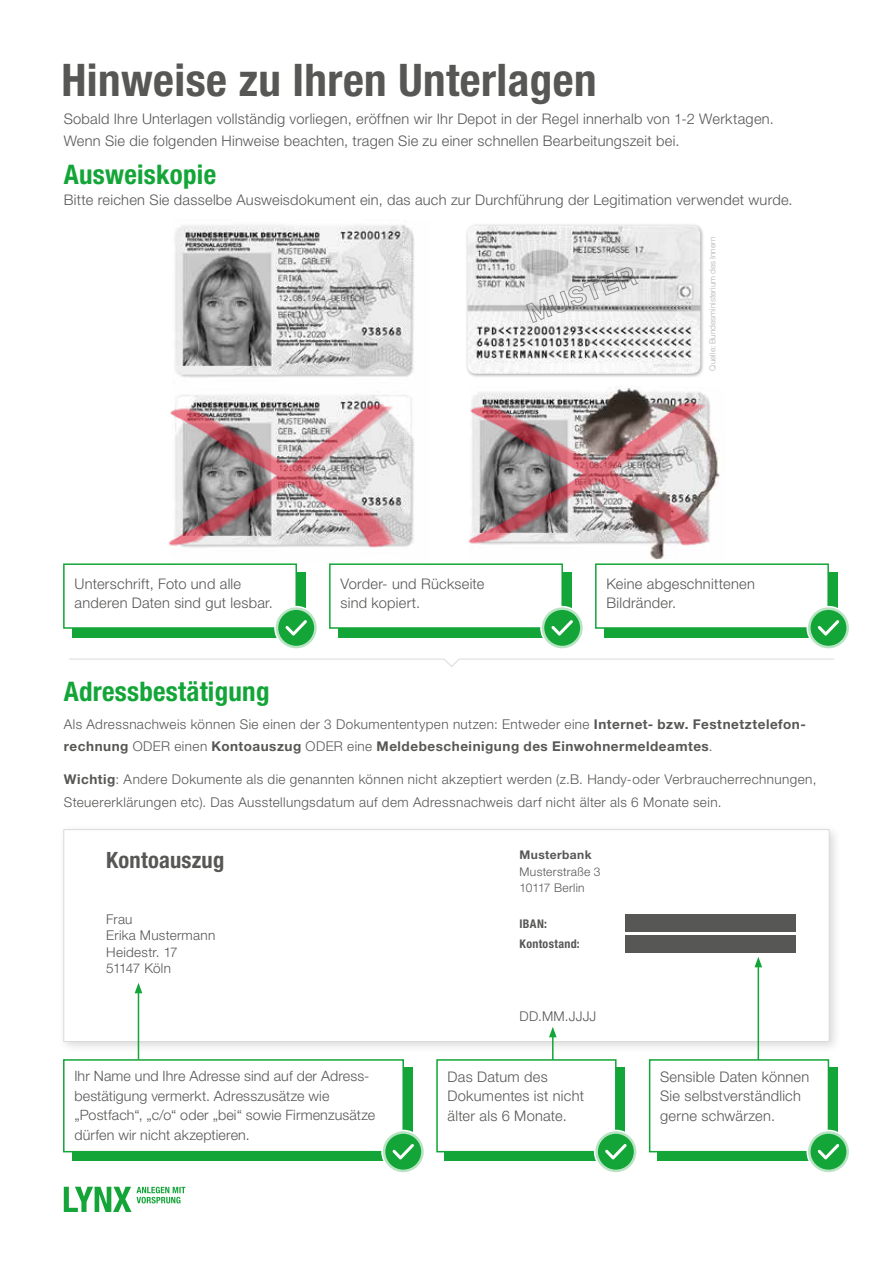
<style>
.page{position:relative;width:893px;height:1263px;background:#fff}
.page>*{position:absolute;margin:0;border:0;box-sizing:border-box;transform-origin:0 0}
.t1{font:700 condensed 45px "Helvetica Neue LT Pro";letter-spacing:.01em;color:#575756}
.t2{font:700 condensed 27px "Helvetica Neue LT Pro";letter-spacing:.01em;color:#13a538}
.t3{font:700 condensed 22.5px "Helvetica Neue LT Pro";letter-spacing:.01em;color:#575756}
.t4{font:300 14.7px/19.5px "Helvetica Neue LT Pro";letter-spacing:.02em;color:#575756}
.t5{font:300 14.25px/19.5px "Helvetica Neue LT Pro";letter-spacing:.01em;color:#575756}
.t6{font:300 13.5px/16.2px "Helvetica Neue LT Pro";letter-spacing:.03em;color:#575756}
.t7{font:700 13.5px/22.5px "Helvetica Neue LT Pro";letter-spacing:.04em;color:#575756}
.t8{font:300 12px/16.5px "Helvetica Neue LT Pro";letter-spacing:.02em;color:#575756}
.t9{font:700 condensed 12px/19.5px "Helvetica Neue LT Pro";letter-spacing:.025em;color:#575756}
.t10{font:700 12px "Helvetica Neue LT Pro";letter-spacing:.035em;color:#575756}
.t11{font:300 8.25px "Helvetica Neue LT Pro";letter-spacing:.005em;color:#b3b2b2}
.s1{font-weight:300}
.s2{font-weight:700}
</style>
<div class="page">
<svg style="left:69px;top:658px;width:765px;height:9px"></svg>
<div style="left:444px;top:1067px;width:180px;height:93px;background:#13a538"></div>
<div style="left:657px;top:1067px;width:181px;height:93px;background:#13a538"></div>
<div style="left:72px;top:1068px;width:340px;height:93px;background:#13a538"></div>
<div style="left:57px;top:823px;width:785px;height:231px;background:#000;opacity:.15"></div>
<div style="left:63px;top:829px;width:767px;height:213px;background:#fff;border:1px solid #dadada"></div>
<hr style="left:758px;top:965px;width:1px;height:119px;background:#13a538">
<svg style="left:754px;top:957px;width:8px;height:10px"></svg>
<hr style="left:552px;top:1035px;width:2px;height:49px;background:#13a538">
<svg style="left:549px;top:1027px;width:8px;height:10px"></svg>
<div style="left:649px;top:1059px;width:180px;height:93px;background:#fff;border:2px solid #13a538"></div>
<div style="left:436px;top:1059px;width:180px;height:93px;background:#fff;border:2px solid #13a538"></div>
<div style="left:63px;top:1059px;width:341px;height:93px;background:#fff;border:2px solid #13a538"></div>
<hr style="left:138px;top:991px;width:1px;height:68px;background:#13a538">
<svg style="left:135px;top:983px;width:7px;height:10px"></svg>
<svg style="left:64px;top:1187px;width:121px;height:25px"></svg>
<div style="left:625px;top:915px;width:170px;height:17px;background:#575756"></div>
<div style="left:625px;top:935px;width:170px;height:17px;background:#575756"></div>
<div style="left:381px;top:1130px;width:44px;height:44px;border:8px solid #fff;border-radius:50%"></div>
<div style="left:383px;top:1131px;width:41px;height:41px;border:5px solid #13a538;border-radius:50%"></div>
<div style="left:385px;top:1134px;width:36px;height:35px;background:#13a538;border-radius:50%"></div>
<svg style="left:393px;top:1144px;width:21px;height:15px"></svg>
<div style="left:594px;top:1130px;width:44px;height:44px;border:8px solid #fff;border-radius:50%"></div>
<div style="left:595px;top:1131px;width:41px;height:41px;border:5px solid #13a538;border-radius:50%"></div>
<div style="left:598px;top:1134px;width:36px;height:35px;background:#13a538;border-radius:50%"></div>
<svg style="left:605px;top:1144px;width:21px;height:15px"></svg>
<div style="left:806px;top:1130px;width:44px;height:44px;border:8px solid #fff;border-radius:50%"></div>
<div style="left:808px;top:1131px;width:41px;height:41px;border:5px solid #13a538;border-radius:50%"></div>
<div style="left:811px;top:1134px;width:35px;height:35px;background:#13a538;border-radius:50%"></div>
<svg style="left:818px;top:1144px;width:21px;height:15px"></svg>
<div style="left:72px;top:572px;width:233px;height:65px;background:#13a538"></div>
<div style="left:338px;top:572px;width:234px;height:65px;background:#13a538"></div>
<div style="left:604px;top:572px;width:234px;height:65px;background:#13a538"></div>
<div style="left:595px;top:563px;width:234px;height:66px;background:#fff;border:2px solid #13a538"></div>
<div style="left:329px;top:563px;width:234px;height:66px;background:#fff;border:2px solid #13a538"></div>
<div style="left:63px;top:563px;width:234px;height:66px;background:#fff;border:2px solid #13a538"></div>
<div style="left:274px;top:606px;width:44px;height:44px;border:8px solid #fff;border-radius:50%"></div>
<div style="left:276px;top:607px;width:41px;height:41px;border:5px solid #13a538;border-radius:50%"></div>
<div style="left:278px;top:610px;width:36px;height:36px;background:#13a538;border-radius:50%"></div>
<svg style="left:286px;top:620px;width:21px;height:15px"></svg>
<div style="left:540px;top:606px;width:44px;height:44px;border:8px solid #fff;border-radius:50%"></div>
<div style="left:542px;top:607px;width:41px;height:41px;border:5px solid #13a538;border-radius:50%"></div>
<div style="left:544px;top:610px;width:36px;height:36px;background:#13a538;border-radius:50%"></div>
<svg style="left:551px;top:620px;width:22px;height:15px"></svg>
<div style="left:806px;top:606px;width:44px;height:44px;border:8px solid #fff;border-radius:50%"></div>
<div style="left:808px;top:607px;width:41px;height:41px;border:5px solid #13a538;border-radius:50%"></div>
<div style="left:811px;top:610px;width:35px;height:36px;background:#13a538;border-radius:50%"></div>
<svg style="left:818px;top:620px;width:21px;height:15px"></svg>
<img style="left:175px;top:225px;width:240px;height:153px">
<div style="left:465px;top:223px;width:239px;height:155px;background:#000;opacity:.36"></div>
<img style="left:467px;top:225px;width:233px;height:149px">
<svg style="left:526px;top:267px;width:113px;height:56px"></svg>
<img style="left:398px;top:395px;width:17px;height:152px">
<img style="left:616px;top:386px;width:104px;height:104px">
<img style="left:168px;top:394px;width:230px;height:154px">
<img style="left:468px;top:390px;width:244px;height:169px">
<h1 class="t1" style="left:61px;top:53px;width:537px">Hinweise zu Ihren Unterlagen</h1>
<p class="t4" style="left:64px;top:107px;width:711px;line-height:22.5px">Sobald Ihre Unterlagen vollständig vorliegen, eröffnen wir Ihr Depot in der Regel innerhalb von 1-2 Werktagen.<br>Wenn Sie die folgenden Hinweise beachten, tragen Sie zu einer schnellen Bearbeitungszeit bei.</p>
<h2 class="t2" style="left:64px;top:158px;width:154px">Ausweiskopie</h2>
<p class="t4" style="left:64px;top:190px;width:730px">Bitte reichen Sie dasselbe Ausweisdokument ein, das auch zur Durchführung der Legitimation verwendet wurde.</p>
<p class="t4" style="left:74px;top:573px;width:200px">Unterschrift, Foto und alle anderen Daten sind gut lesbar.</p>
<p class="t4" style="left:340px;top:573px;width:145px">Vorder- und Rückseite sind kopiert.</p>
<h2 class="t2" style="left:64px;top:675px;width:207px">Adressbestätigung</h2>
<p class="t11" style="left:708px;top:371px;width:135px;rotate:-90deg">Quelle: Bundesministerium des Innern</p>
<p class="t4" style="left:606px;top:573px;width:150px">Keine abgeschnittenen<br>Bildränder.</p>
<p class="t7" style="left:64px;top:712px;width:744px"><span class="s1">Als Adressnachweis können Sie einen der 3 Dokumententypen nutzen: Entweder eine</span> Internet- bzw. Festnetztelefon&shy;rechnung <span class="s1">ODER einen</span> Kontoauszug <span class="s1">ODER eine</span> Meldebescheinigung des Einwohnermeldeamtes<span class="s1">.</span></p>
<p class="t6" style="left:64px;top:768px;width:754px;line-height:22.5px"><span class="s2">Wichtig</span>: Andere Dokumente als die genannten können nicht akzeptiert werden (z.B. Handy-oder Verbraucherrechnungen,<br>Steuererklärungen etc). Das Ausstellungsdatum auf dem Adressnachweis darf nicht älter als 6 Monate sein.</p>
<h3 class="t3" style="left:106px;top:846px;width:119px">Kontoauszug</h3>
<p class="t6" style="left:106px;top:911px;width:110px">Frau<br>Erika Mustermann<br>Heidestr. 17<br>51147 Köln</p>
<p class="t10" style="left:520px;top:848px;width:73px">Musterbank</p>
<p class="t8" style="left:520px;top:863px;width:82px">Musterstraße 3<br>10117 Berlin</p>
<p class="t9" style="left:520px;top:914px;width:62px">IBAN:<br>Kontostand:</p>
<p class="t6" style="left:520px;top:1007px;width:78px">DD.MM.JJJJ</p>
<p class="t5" style="left:74px;top:1066px;width:302px">Ihr Name und Ihre Adresse sind auf der Adress&shy;bestätigung vermerkt. Adresszusätze wie „Postfach“, „c/o“ oder „bei“ sowie Firmenzusätze dürfen wir nicht akzeptieren.</p>
<p class="t4" style="left:660px;top:1066px;width:151px">Sensible Daten können<br>Sie selbstverständlich gerne schwärzen.</p>
<p class="t4" style="left:448px;top:1066px;width:138px">Das Datum des<br>Dokumentes ist nicht älter als 6 Monate.</p>
</div>
